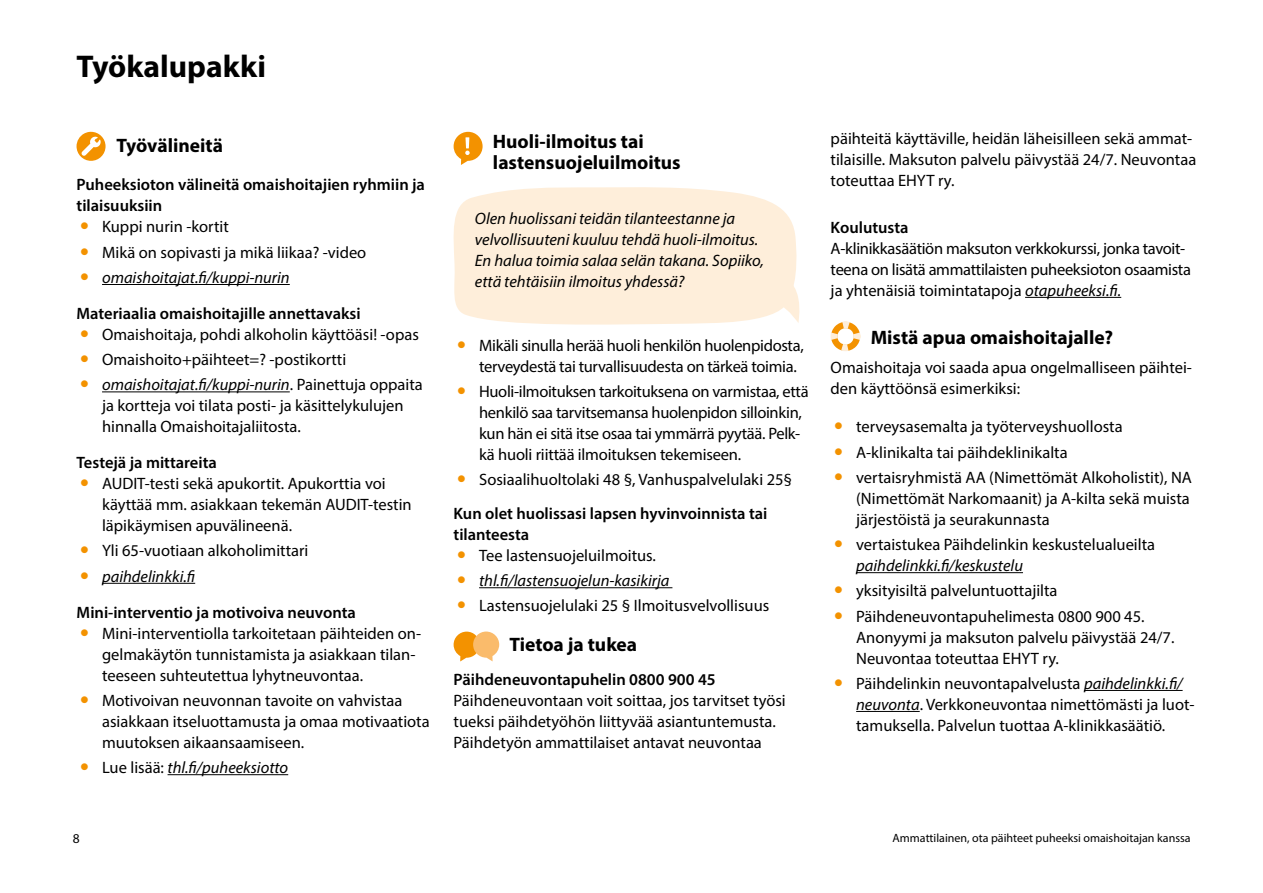
<style>
.page{position:relative;width:1263px;height:893px;background:#fff}
.page>*{position:absolute;margin:0;border:0;box-sizing:border-box;transform-origin:0 0}
.t1{font:700 31.5px "Myriad Pro";color:#000}
.t2{font:700 19.5px/21px "Myriad Pro";color:#000}
.leipis{font:16.5px/21px "Myriad Pro";color:#000}
.leipis-2{font:16.5px/21px "Myriad Pro";letter-spacing:-.02em;color:#000}
.leipis-3{font:italic 16.5px/21px "Myriad Pro";color:#000}
.VÄLIOTSIKKO{font:600 16.5px/21px "Myriad Pro";color:#000}
.t3{font:13.5px "Myriad Pro";color:#000}
.t4{font:12px "Myriad Pro";color:#000}
.s1{font-family:"Andale Mono";font-size:27px;color:#f39200}
.s2{font-family:"Andale Mono";font-style:normal;font-size:27px;color:#f39200}
.s3{font-style:italic}
.s4{font-style:normal}
</style>
<div class="page">
<svg style="left:453px;top:187px;width:344px;height:138px;background:#feefdc"></svg>
<svg style="left:757px;top:279px;width:43px;height:44px"></svg>
<hr style="left:479px;top:587px;width:193px;height:1px;background:#000">
<svg style="left:454px;top:132px;width:29px;height:33px"></svg>
<svg style="left:465px;top:137px;width:4px;height:11px"></svg>
<svg style="left:454px;top:631px;width:45px;height:30px"></svg>
<hr style="left:1025px;top:297px;width:96px;height:1px;background:#000">
<hr style="left:856px;top:572px;width:167px;height:1px;background:#000">
<hr style="left:1084px;top:690px;width:98px;height:1px;background:#000">
<hr style="left:856px;top:711px;width:64px;height:1px;background:#000">
<svg style="left:830px;top:321px;width:30px;height:30px"></svg>
<hr style="left:102px;top:284px;width:188px;height:1px;background:#000">
<hr style="left:102px;top:391px;width:188px;height:1px;background:#000">
<hr style="left:102px;top:583px;width:93px;height:1px;background:#000">
<hr style="left:168px;top:774px;width:120px;height:1px;background:#000">
<svg style="left:77px;top:132px;width:29px;height:29px"></svg>
<h1 class="t1" style="left:77px;top:46px;width:191px">Työkalupakki</h1>
<h3 class="t2" style="left:117px;top:135px;width:108px">Työvälineitä</h3>
<p class="VÄLIOTSIKKO" style="left:77px;top:174px;width:350px">Puheeksioton välineitä omaishoitajien ryhmiin ja tilaisuuksiin</p>
<p class="leipis" style="left:77px;top:216px;width:154px"><span class="s1">•</span> Kuppi nurin -kortit</p>
<p class="leipis" style="left:77px;top:241px;width:291px"><span class="s1">•</span> Mikä on sopivasti ja mikä liikaa? -video</p>
<p class="leipis-3" style="left:77px;top:267px;width:215px"><span class="s2">•</span> omaishoitajat.fi/kuppi-nurin</p>
<p class="VÄLIOTSIKKO" style="left:77px;top:302px;width:286px">Materiaalia omaishoitajille annettavaksi</p>
<p class="leipis" style="left:77px;top:323px;width:344px"><span class="s1">•</span> Omaishoitaja, pohdi alkoholin käyttöäsi! -opas</p>
<p class="leipis" style="left:77px;top:349px;width:271px"><span class="s1">•</span> Omaishoito+päihteet=? -postikortti</p>
<p class="leipis" style="left:102px;top:374px;width:322px;text-indent:-26px"><span class="s1">•</span> <span class="s3">omaishoitajat.fi/kuppi-nurin</span>. Painettuja oppaita ja kortteja voi tilata posti- ja käsittelykulujen hinnalla Omaishoitajaliitosta.</p>
<p class="VÄLIOTSIKKO" style="left:77px;top:452px;width:142px">Testejä ja mittareita</p>
<p class="leipis" style="left:102px;top:473px;width:311px;text-indent:-26px"><span class="s1">•</span> AUDIT-testi sekä apukortit. Apukorttia voi käyttää mm. asiakkaan tekemän AUDIT-testin läpikäymisen apuvälineenä.</p>
<p class="leipis" style="left:77px;top:540px;width:233px"><span class="s1">•</span> Yli 65-vuotiaan alkoholimittari</p>
<p class="leipis-3" style="left:77px;top:565px;width:120px"><span class="s2">•</span> paihdelinkki.fi</p>
<p class="VÄLIOTSIKKO" style="left:77px;top:601px;width:281px">Mini-interventio ja motivoiva neuvonta</p>
<p class="leipis" style="left:102px;top:622px;width:321px;text-indent:-26px"><span class="s1">•</span> Mini-interventiolla tarkoitetaan päihteiden on&shy;gelmakäytön tunnistamista ja asiakkaan tilan&shy;teeseen suhteutettua lyhytneuvontaa.</p>
<p class="leipis" style="left:102px;top:689px;width:329px;text-indent:-26px"><span class="s1">•</span> Motivoivan neuvonnan tavoite on vahvistaa asiakkaan itseluottamusta ja omaa motivaatiota muutoksen aikaansaamiseen.</p>
<p class="leipis-3" style="left:77px;top:757px;width:213px"><span class="s2">•</span> <span class="s4">Lue lisää:</span> thl.fi/puheeksiotto</p>
<h3 class="t2" style="left:493px;top:130px;width:189px">Huoli-ilmoitus tai lastensuojeluilmoitus</h3>
<p class="leipis-3" style="left:475px;top:208px;width:291px">Olen huolissani teidän tilanteestanne ja velvollisuuteni kuuluu tehdä huoli-ilmoitus.<br>En halua toimia salaa selän takana. Sopiiko, että tehtäisiin ilmoitus yhdessä?</p>
<p class="leipis-2" style="left:479px;top:334px;width:326px;text-indent:-26px"><span class="s1">•</span> Mikäli sinulla herää huoli henkilön huolenpidosta, terveydestä tai turvallisuudesta on tärkeä toimia.</p>
<p class="leipis-2" style="left:479px;top:380px;width:331px;text-indent:-26px"><span class="s1">•</span> Huoli-ilmoituksen tarkoituksena on varmistaa, että henkilö saa tarvitsemansa huolenpidon silloinkin, kun hän ei sitä itse osaa tai ymmärrä pyytää. Pelk&shy;kä huoli riittää ilmoituksen tekemiseen.</p>
<p class="leipis" style="left:454px;top:469px;width:340px"><span class="s1">•</span> Sosiaalihuoltolaki 48 §, Vanhuspalvelulaki 25§</p>
<p class="VÄLIOTSIKKO" style="left:454px;top:502px;width:315px">Kun olet huolissasi lapsen hyvinvoinnista tai tilanteesta</p>
<p class="leipis" style="left:454px;top:545px;width:204px"><span class="s1">•</span> Tee lastensuojeluilmoitus.</p>
<p class="leipis-3" style="left:454px;top:570px;width:217px"><span class="s2">•</span> thl.fi/lastensuojelun-kasikirja</p>
<p class="leipis" style="left:454px;top:595px;width:317px"><span class="s1">•</span> Lastensuojelulaki 25 § Ilmoitusvelvollisuus</p>
<h3 class="t2" style="left:509px;top:633px;width:129px">Tietoa ja tukea</h3>
<p class="VÄLIOTSIKKO" style="left:454px;top:668px;width:264px">Päihdeneuvontapuhelin 0800 900 45</p>
<p class="leipis" style="left:454px;top:689px;width:334px">Päihdeneuvontaan voit soittaa, jos tarvitset työsi tueksi päihdetyöhön liittyvää asiantuntemusta.<br>Päihdetyön ammattilaiset antavat neuvontaa</p>
<p class="leipis" style="left:831px;top:128px;width:367px">päihteitä käyttäville, heidän läheisilleen sekä ammat&shy;tilaisille. Maksuton palvelu päivystää 24/7. Neuvontaa toteuttaa EHYT ry.</p>
<p class="VÄLIOTSIKKO" style="left:831px;top:216px;width:80px">Koulutusta</p>
<p class="leipis-2" style="left:831px;top:237px;width:362px">A-klinikkasäätiön maksuton verkkokurssi, jonka tavoit&shy;teena on lisätä ammattilaisten puheeksioton osaamista ja yhtenäisiä toimintatapoja <span class="s3">otapuheeksi.fi.</span></p>
<h3 class="t2" style="left:871px;top:326px;width:244px">Mistä apua omaishoitajalle?</h3>
<p class="leipis" style="left:831px;top:357px;width:363px">Omaishoitaja voi saada apua ongelmalliseen päihtei&shy;den käyttöönsä esimerkiksi:</p>
<p class="leipis" style="left:831px;top:416px;width:293px"><span class="s1">•</span> terveysasemalta ja työterveyshuollosta</p>
<p class="leipis" style="left:831px;top:441px;width:239px"><span class="s1">•</span> A-klinikalta tai päihdeklinikalta</p>
<p class="leipis" style="left:856px;top:466px;width:337px;text-indent:-26px"><span class="s1">•</span> vertaisryhmistä AA (Nimettömät Alkoholistit), NA (Nimettömät Narkomaanit) ja A-kilta sekä muista järjestöistä ja seurakunnasta</p>
<p class="leipis" style="left:856px;top:534px;width:300px;text-indent:-26px"><span class="s1">•</span> vertaistukea Päihdelinkin keskustelualueilta <span class="s3">paihdelinkki.fi/keskustelu</span></p>
<p class="leipis" style="left:831px;top:580px;width:228px"><span class="s1">•</span> yksityisiltä palveluntuottajilta</p>
<p class="leipis" style="left:856px;top:605px;width:320px;text-indent:-26px"><span class="s1">•</span> Päihdeneuvontapuhelimesta 0800 900 45.<br>Anonyymi ja maksuton palvelu päivystää 24/7.<br>Neuvontaa toteuttaa EHYT ry.</p>
<p class="leipis" style="left:856px;top:672px;width:340px;text-indent:-26px"><span class="s1">•</span> Päihdelinkin neuvontapalvelusta <span class="s3">paihdelinkki.fi/ neuvonta</span>. Verkkoneuvontaa nimettömästi ja luot&shy;tamuksella. Palvelun tuottaa A-klinikkasäätiö.</p>
<p class="t3" style="left:73px;top:830px;width:8px">8</p>
<p class="t4" style="left:893px;top:830px;width:300px">Ammattilainen, ota päihteet puheeksi omaishoitajan kanssa</p>
</div>
